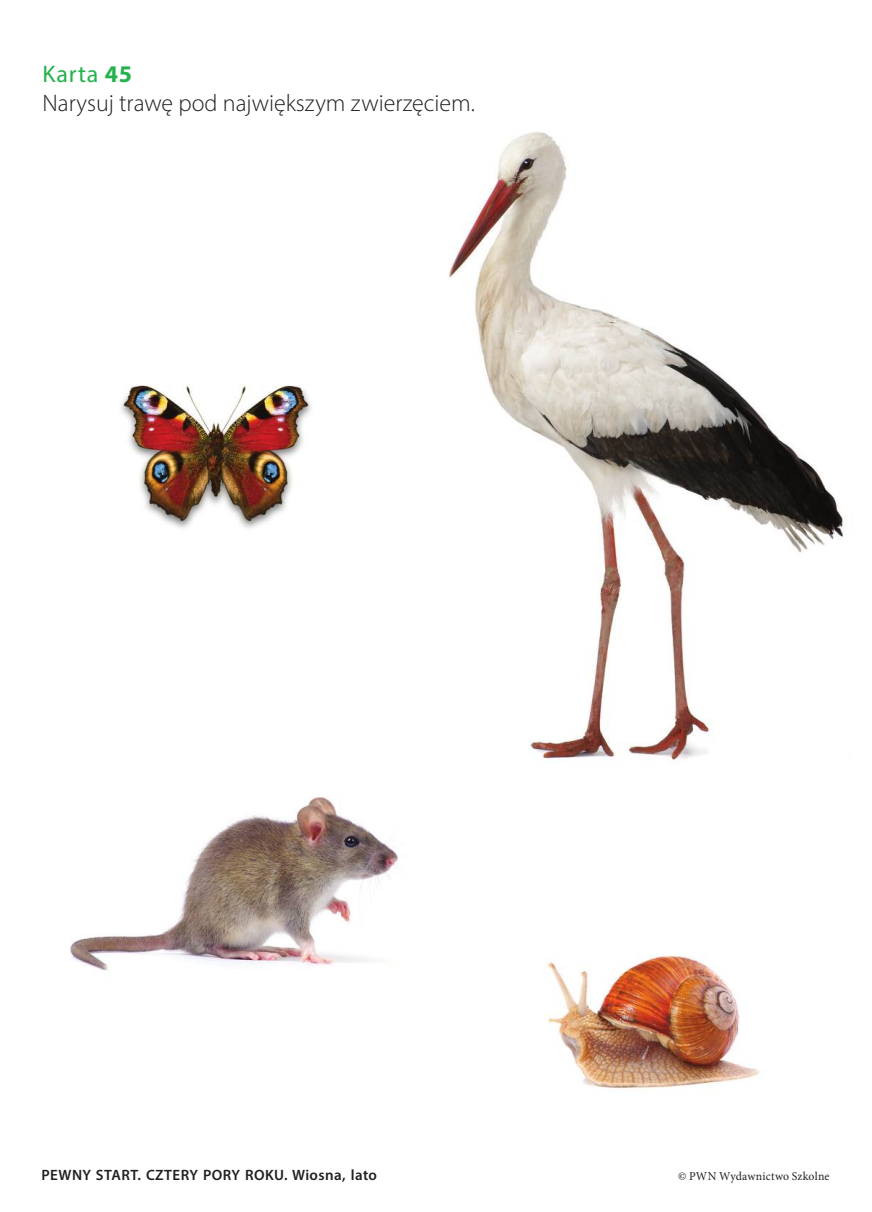
<style>
.page{position:relative;width:872px;height:1212px;background:#fff}
.page>*{position:absolute;margin:0;border:0;box-sizing:border-box;transform-origin:0 0}
.t1{font:300 24px/28.8px "Myriad Pro";color:#231f20}
.t2{font:600 15px "Myriad Pro";letter-spacing:.03em;color:#231f20}
.t3{font:12px "Minion Pro";letter-spacing:.005em;color:#231f20}
.s1{font-weight:400;color:#23b24b}
.s2{font-weight:700;color:#23b24b}
</style>
<div class="page">
<img style="left:449px;top:132px;width:395px;height:629px">
<img style="left:545px;top:955px;width:215px;height:134px">
<img style="left:70px;top:796px;width:329px;height:175px">
<img style="left:121px;top:384px;width:190px;height:144px">
<p class="t1" style="left:43px;top:59px;width:434px"><span class="s1">Karta</span> <span class="s2">45<br></span>Narysuj trawę pod największym zwierzęciem.</p>
<p class="t2" style="left:41px;top:1165px;width:337px">PEWNY START. CZTERY PORY ROKU. Wiosna, lato</p>
<p class="t3" style="left:678px;top:1168px;width:153px">© PWN Wydawnictwo Szkolne</p>
</div>
